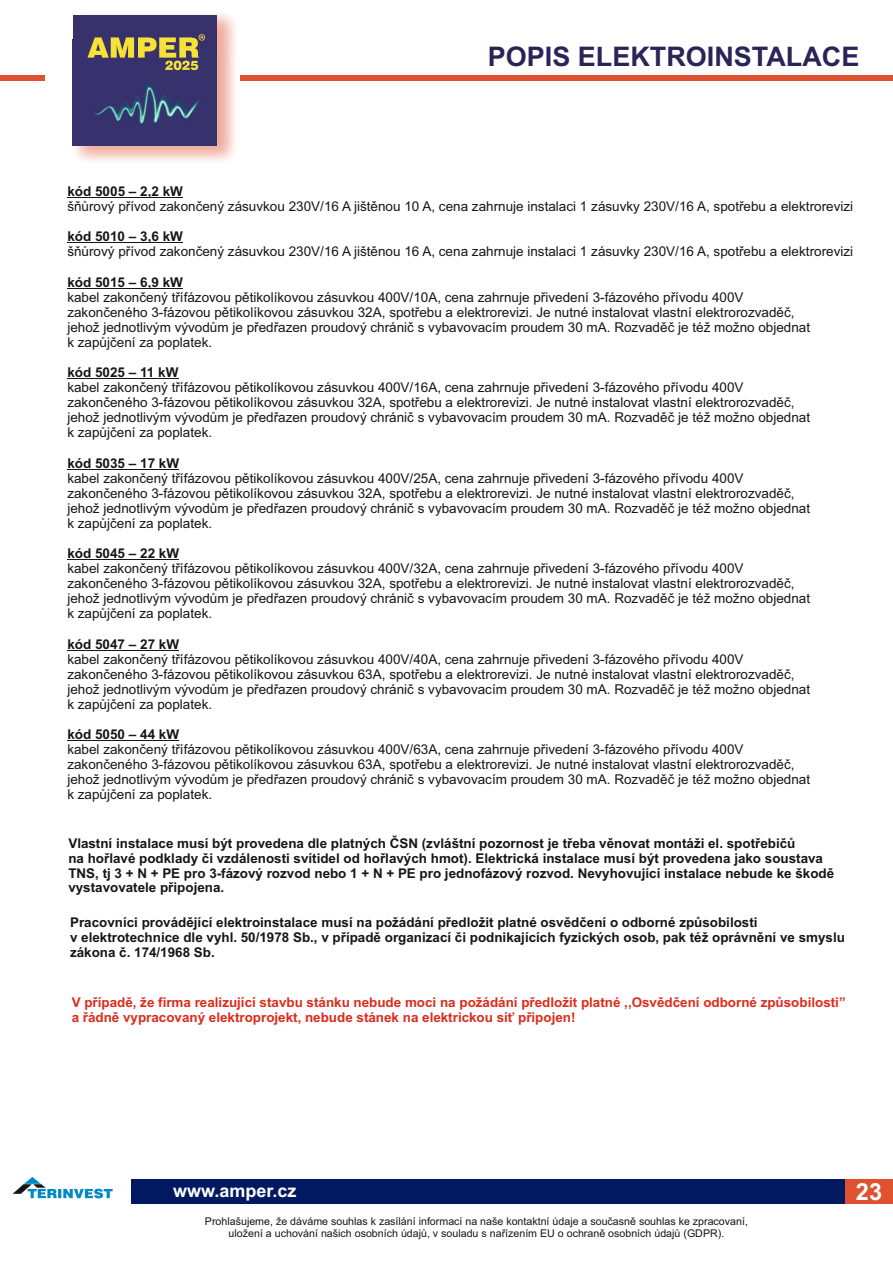
<style>
.page{position:relative;width:893px;height:1263px;background:#fff}
.page>*{position:absolute;margin:0;border:0;box-sizing:border-box;transform-origin:0 0}
.t1{font:700 27px "Arial";color:#292558}
.t2{font:700 23.55px "Arial";color:#fff}
.t3{font:700 18px "Arial";color:#fff}
.t4{font:13.5px/15.1px "Arial";color:#151616}
.t5{font:700 13.5px "Arial";color:#151616}
.t6{font:700 13.35px/15px "Arial";color:#151616}
.t7{font:700 13.35px/15px "Arial";color:#dd2b1c}
.t8{font:10.65px/11.9px "Arial";color:#151616;text-align:center}
</style>
<div class="page">
<hr style="left:67px;top:197px;width:116px;height:1px;background:#151616">
<hr style="left:67px;top:242px;width:116px;height:1px;background:#151616">
<hr style="left:67px;top:288px;width:116px;height:1px;background:#151616">
<hr style="left:67px;top:378px;width:111px;height:1px;background:#151616">
<hr style="left:67px;top:469px;width:112px;height:1px;background:#151616">
<hr style="left:67px;top:559px;width:112px;height:1px;background:#151616">
<hr style="left:67px;top:650px;width:112px;height:1px;background:#151616">
<hr style="left:67px;top:740px;width:112px;height:1px;background:#151616">
<div style="left:131px;top:1179px;width:761px;height:25px;background:#011961"></div>
<svg style="left:13px;top:1177px;width:100px;height:21px"></svg>
<div style="left:845px;top:1179px;width:47px;height:25px;background:#de5230"></div>
<div style="left:241px;top:75px;width:652px;height:6px;background:#de5230"></div>
<div style="left:0;top:75px;width:45px;height:6px;background:#de5230"></div>
<div style="left:63px;top:4px;width:183px;height:169px;background:#de5230;opacity:.49"></div>
<img style="left:73px;top:48px;width:144px;height:97px">
<div style="left:73px;top:15px;width:144px;height:33px;background:#37316c"></div>
<svg style="left:87px;top:34px;width:118px;height:36px"></svg>
<h1 class="t1" style="left:488px;top:47px;width:373px">POPIS ELEKTROINSTALACE</h1>
<p class="t5" style="left:67px;top:186px;width:117px">kód 5005 – 2,2 kW</p>
<p class="t4" style="left:67px;top:200px;width:787px">šňůrový přívod zakončený zásuvkou 230V/16 A jištěnou 10 A, cena zahrnuje instalaci 1 zásuvky 230V/16 A, spotřebu a elektrorevizi</p>
<p class="t5" style="left:67px;top:231px;width:117px">kód 5010 – 3,6 kW</p>
<p class="t4" style="left:67px;top:245px;width:787px">šňůrový přívod zakončený zásuvkou 230V/16 A jištěnou 16 A, cena zahrnuje instalaci 1 zásuvky 230V/16 A, spotřebu a elektrorevizi</p>
<p class="t5" style="left:67px;top:277px;width:117px">kód 5015 – 6,9 kW</p>
<p class="t4" style="left:67px;top:291px;width:744px">kabel zakončený třífázovou pětikolíkovou zásuvkou 400V/10A, cena zahrnuje přivedení 3-fázového přívodu 400V zakončeného 3-fázovou pětikolíkovou zásuvkou 32A, spotřebu a elektrorevizi. Je nutné instalovat vlastní elektrorozvaděč, jehož jednotlivým vývodům je předřazen proudový chránič s vybavovacím proudem 30 mA. Rozvaděč je též možno objednat k zapůjčení za poplatek.</p>
<p class="t5" style="left:67px;top:367px;width:113px">kód 5025 – 11 kW</p>
<p class="t4" style="left:67px;top:381px;width:744px">kabel zakončený třífázovou pětikolíkovou zásuvkou 400V/16A, cena zahrnuje přivedení 3-fázového přívodu 400V zakončeného 3-fázovou pětikolíkovou zásuvkou 32A, spotřebu a elektrorevizi. Je nutné instalovat vlastní elektrorozvaděč, jehož jednotlivým vývodům je předřazen proudový chránič s vybavovacím proudem 30 mA. Rozvaděč je též možno objednat k zapůjčení za poplatek.</p>
<p class="t5" style="left:67px;top:458px;width:113px">kód 5035 – 17 kW</p>
<p class="t4" style="left:67px;top:471px;width:744px">kabel zakončený třífázovou pětikolíkovou zásuvkou 400V/25A, cena zahrnuje přivedení 3-fázového přívodu 400V zakončeného 3-fázovou pětikolíkovou zásuvkou 32A, spotřebu a elektrorevizi. Je nutné instalovat vlastní elektrorozvaděč, jehož jednotlivým vývodům je předřazen proudový chránič s vybavovacím proudem 30 mA. Rozvaděč je též možno objednat k zapůjčení za poplatek.</p>
<p class="t5" style="left:67px;top:548px;width:113px">kód 5045 – 22 kW</p>
<p class="t4" style="left:67px;top:562px;width:744px">kabel zakončený třífázovou pětikolíkovou zásuvkou 400V/32A, cena zahrnuje přivedení 3-fázového přívodu 400V zakončeného 3-fázovou pětikolíkovou zásuvkou 32A, spotřebu a elektrorevizi. Je nutné instalovat vlastní elektrorozvaděč, jehož jednotlivým vývodům je předřazen proudový chránič s vybavovacím proudem 30 mA. Rozvaděč je též možno objednat k zapůjčení za poplatek.</p>
<p class="t5" style="left:67px;top:639px;width:113px">kód 5047 – 27 kW</p>
<p class="t4" style="left:67px;top:652px;width:744px">kabel zakončený třífázovou pětikolíkovou zásuvkou 400V/40A, cena zahrnuje přivedení 3-fázového přívodu 400V zakončeného 3-fázovou pětikolíkovou zásuvkou 63A, spotřebu a elektrorevizi. Je nutné instalovat vlastní elektrorozvaděč, jehož jednotlivým vývodům je předřazen proudový chránič s vybavovacím proudem 30 mA. Rozvaděč je též možno objednat k zapůjčení za poplatek.</p>
<p class="t5" style="left:67px;top:729px;width:113px">kód 5050 – 44 kW</p>
<p class="t4" style="left:67px;top:743px;width:744px">kabel zakončený třífázovou pětikolíkovou zásuvkou 400V/63A, cena zahrnuje přivedení 3-fázového přívodu 400V zakončeného 3-fázovou pětikolíkovou zásuvkou 63A, spotřebu a elektrorevizi. Je nutné instalovat vlastní elektrorozvaděč, jehož jednotlivým vývodům je předřazen proudový chránič s vybavovacím proudem 30 mA. Rozvaděč je též možno objednat k zapůjčení za poplatek.</p>
<p class="t6" style="left:68px;top:836px;width:767px">Vlastní instalace musí být provedena dle platných ČSN (zvláštní pozornost je třeba věnovat montáži el. spotřebičů<br>na hořlavé podklady či vzdálenosti svítidel od hořlavých hmot). Elektrická instalace musí být provedena jako soustava TNS, tj 3 + N + PE pro 3-fázový rozvod nebo 1 + N + PE pro jednofázový rozvod. Nevyhovující instalace nebude ke škodě vystavovatele připojena.</p>
<p class="t6" style="left:70px;top:916px;width:776px">Pracovníci provádějící elektroinstalace musí na požádání předložit platné osvědčení o odborné způsobilosti<br>v elektrotechnice dle vyhl. 50/1978 Sb., v případě organizací či podnikajících fyzických osob, pak též oprávnění ve smyslu zákona č. 174/1968 Sb.</p>
<p class="t7" style="left:72px;top:996px;width:775px">V případě, že firma realizující stavbu stánku nebude moci na požádání předložit platné ,,Osvědčení odborné způsobilosti” a řádně vypracovaný elektroprojekt, nebude stánek na elektrickou síť připojen!</p>
<h3 class="t3" style="left:173px;top:1183px;width:125px">www.amper.cz</h3>
<p class="t8" style="left:205px;top:1216px;width:544px">Prohlašujeme, že dáváme souhlas k zasílání informací na naše kontaktní údaje a současně souhlas ke zpracovaní, uložení a uchování našich osobních údajů, v souladu s nařízením EU o ochraně osobních údajů (GDPR).</p>
<h2 class="t2" style="left:856px;top:1183px;width:28px">23</h2>
</div>
